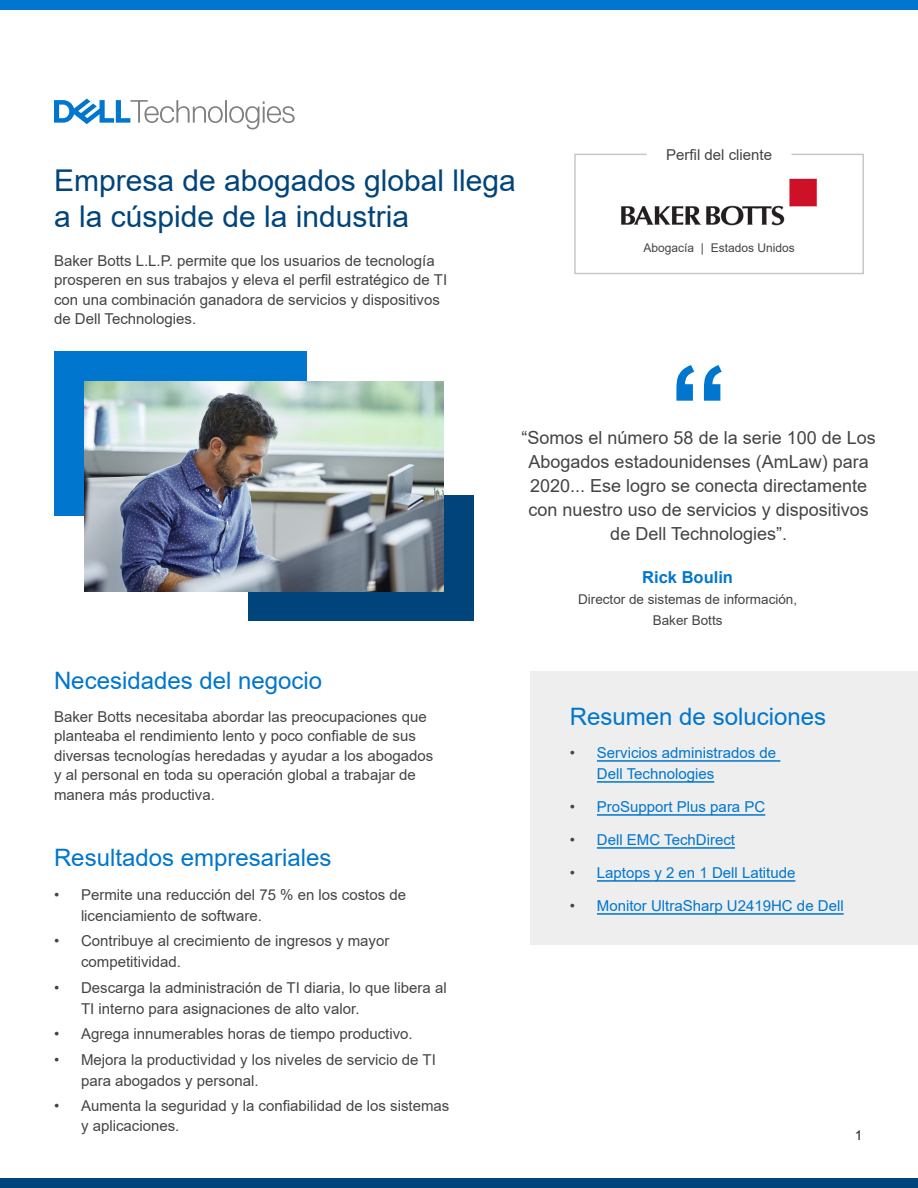
<style>
.page{position:relative;width:918px;height:1188px;background:#fff}
.page>*{position:absolute;margin:0;border:0;box-sizing:border-box;transform-origin:0 0}
.t1{font:700 120px "Arial";color:#0076ce}
.t2{font:30px/36px "Arial";color:#00447c}
.t3{font:24px "Arial";color:#0076ce}
.t4{font:18px/24px "Arial";color:#444;text-align:center}
.t5{font:700 16.5px "Arial";color:#0076ce}
.t6{font:15px/19.5px "Arial";color:#444}
.t7{font:15px/21px "Arial";color:#0076ce}
.t8{font:13.5px/21px "Arial";color:#444;text-align:center}
.t9{font:13.5px "Arial";color:#231f20}
.t10{font:12px "Arial";color:#444}
.s1{color:#444}
</style>
<div class="page">
<div style="left:248px;top:495px;width:226px;height:126px;background:#00447c"></div>
<div style="left:0;top:1178px;width:918px;height:10px;background:#00447c"></div>
<div style="left:0;top:0;width:918px;height:10px;background:#0076ce"></div>
<div style="left:54px;top:351px;width:253px;height:165px;background:#0076ce"></div>
<div style="left:530px;top:671px;width:388px;height:274px;background:#eee"></div>
<hr style="left:597px;top:760px;width:183px;height:2px;background:#0076ce">
<hr style="left:597px;top:781px;width:117px;height:2px;background:#0076ce">
<hr style="left:597px;top:814px;width:168px;height:2px;background:#0076ce">
<hr style="left:597px;top:847px;width:138px;height:2px;background:#0076ce">
<hr style="left:597px;top:880px;width:198px;height:2px;background:#0076ce">
<hr style="left:597px;top:913px;width:247px;height:2px;background:#0076ce">
<svg style="left:574px;top:153px;width:290px;height:122px"></svg>
<img style="left:615px;top:174px;width:208px;height:55px">
<svg style="left:54px;top:99px;width:241px;height:30px"></svg>
<img style="left:84px;top:381px;width:360px;height:210px">
<p class="t2" style="left:54px;top:162px;width:463px">Empresa de abogados global llega a la cúspide de la industria</p>
<p class="t6" style="left:54px;top:251px;width:395px">Baker Botts L.L.P. permite que los usuarios de tecnología prosperen en sus trabajos y eleva el perfil estratégico de TI con una combinación ganadora de servicios y dispositivos de Dell Technologies.</p>
<p class="t6" style="left:666px;top:145px;width:107px">Perfil del cliente</p>
<p class="t10" style="left:644px;top:240px;width:153px">Abogacía | Estados Unidos</p>
<p class="t1" style="left:669px;top:325px;width:61px">“</p>
<p class="t3" style="left:54px;top:664px;width:270px">Necesidades del negocio</p>
<p class="t6" style="left:54px;top:707px;width:381px">Baker Botts necesitaba abordar las preocupaciones que planteaba el rendimiento lento y poco confiable de sus diversas tecnologías heredadas y ayudar a los abogados y al personal en toda su operación global a trabajar de manera más productiva.</p>
<p class="t3" style="left:54px;top:841px;width:279px">Resultados empresariales</p>
<p class="t6" style="left:81px;top:884px;width:327px;line-height:21px;text-indent:-27px">• Permite una reducción del 75 % en los costos de licenciamiento de software.</p>
<p class="t6" style="left:81px;top:930px;width:310px;line-height:21px;text-indent:-27px">• Contribuye al crecimiento de ingresos y mayor competitividad.</p>
<p class="t6" style="left:81px;top:977px;width:367px;line-height:21px;text-indent:-27px">• Descarga la administración de TI diaria, lo que libera al<br>TI interno para asignaciones de alto valor.</p>
<p class="t6" style="left:54px;top:1024px;width:360px">• Agrega innumerables horas de tiempo productivo.</p>
<p class="t6" style="left:81px;top:1049px;width:356px;line-height:21px;text-indent:-27px">• Mejora la productividad y los niveles de servicio de TI para abogados y personal.</p>
<p class="t6" style="left:81px;top:1096px;width:370px;text-indent:-27px">• Aumenta la seguridad y la confiabilidad de los sistemas y aplicaciones.</p>
<p class="t4" style="left:522px;top:426px;width:356px">“Somos el número 58 de la serie 100 de Los Abogados estadounidenses (AmLaw) para 2020... Ese logro se conecta directamente con nuestro uso de servicios y dispositivos de Dell Technologies”.</p>
<p class="t5" style="left:642px;top:565px;width:92px">Rick Boulin</p>
<p class="t8" style="left:578px;top:588px;width:221px">Director de sistemas de información,<br>Baker Botts</p>
<p class="t3" style="left:570px;top:700px;width:258px">Resumen de soluciones</p>
<p class="t7" style="left:597px;top:742px;width:181px;text-indent:-27px"><span class="s1">•</span> Servicios administrados de<br>Dell Technologies</p>
<p class="t7" style="left:570px;top:796px;width:197px"><span class="s1">•</span> ProSupport Plus para PC</p>
<p class="t7" style="left:570px;top:829px;width:167px"><span class="s1">•</span> Dell EMC TechDirect</p>
<p class="t7" style="left:570px;top:862px;width:227px"><span class="s1">•</span> Laptops y 2 en 1 Dell Latitude</p>
<p class="t7" style="left:570px;top:895px;width:275px"><span class="s1">•</span> Monitor UltraSharp U2419HC de Dell</p>
<p class="t9" style="left:855px;top:1126px;width:9px">1</p>
</div>
